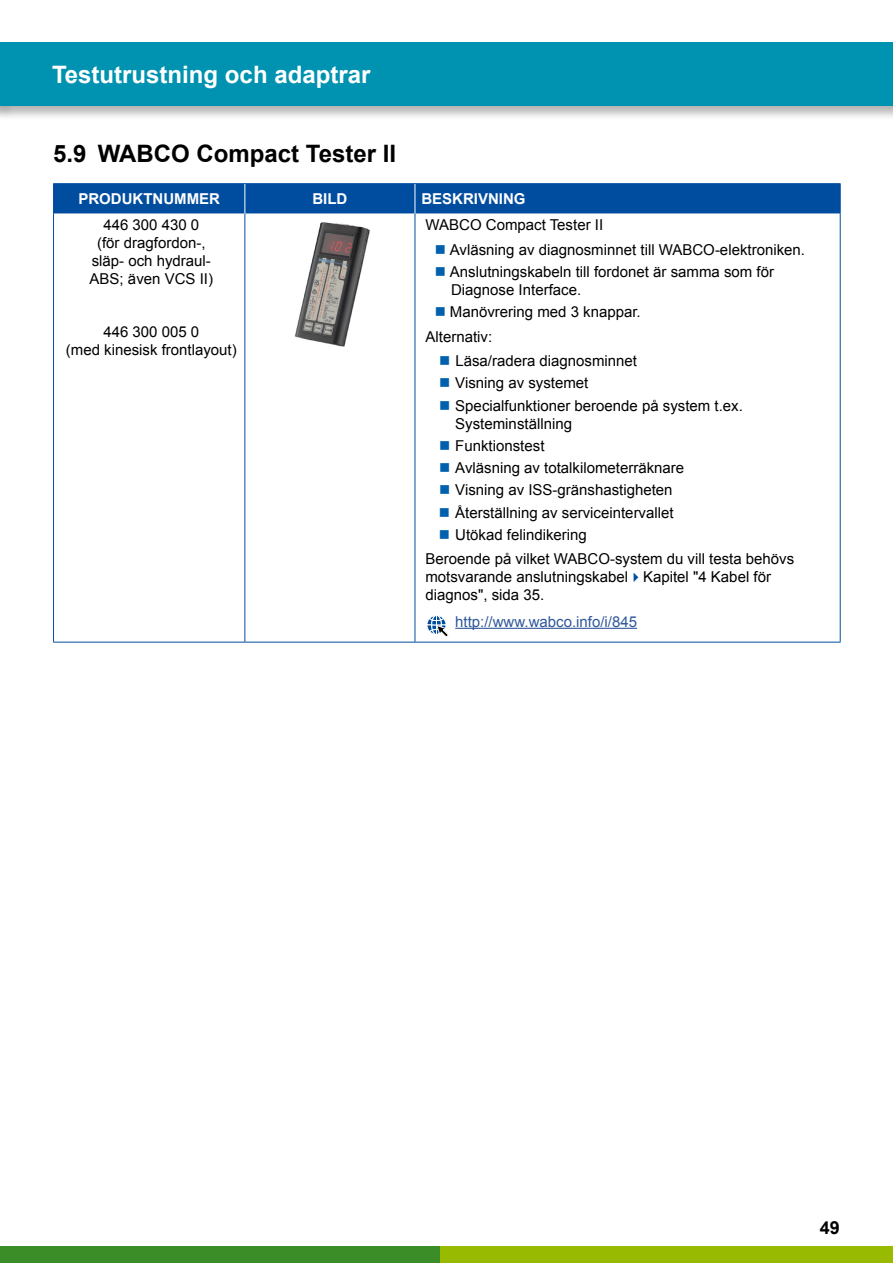
<style>
.page{position:relative;width:893px;height:1263px;background:#fff}
.page>*{position:absolute;margin:0;border:0;box-sizing:border-box;transform-origin:0 0}
.t1{font:700 24px "Arial";color:#fff}
.t2{font:700 24px "Arial";color:#000}
.t3{font:700 18px "Arial";color:#000}
.t4{font:15px/18px "Arial";color:#000}
.t5{font:700 15px "Arial";color:#fff}
.t6{font:15px "Arial";color:#30589b}
.s1{color:#004d9f}
</style>
<div class="page">
<div style="left:0;top:1246px;width:440px;height:17px;background:#3b8e27"></div>
<div style="left:440px;top:1246px;width:453px;height:17px;background:#98ba00"></div>
<div style="left:0;top:40px;width:893px;height:80px;background:#000;opacity:.3"></div>
<div style="left:0;top:43px;width:893px;height:63px;background:#0093b1"></div>
<hr style="left:53px;top:183px;width:192px;height:1px;background:#004d9f">
<hr style="left:245px;top:183px;width:170px;height:1px;background:#004d9f">
<hr style="left:415px;top:183px;width:426px;height:1px;background:#004d9f">
<hr style="left:53px;top:213px;width:1px;height:429px;background:#004d9f">
<hr style="left:244px;top:213px;width:1px;height:429px;background:#004d9f">
<hr style="left:415px;top:213px;width:1px;height:429px;background:#004d9f">
<hr style="left:840px;top:213px;width:1px;height:429px;background:#004d9f">
<hr style="left:53px;top:642px;width:192px;height:1px;background:#004d9f">
<hr style="left:245px;top:642px;width:170px;height:1px;background:#004d9f">
<hr style="left:415px;top:642px;width:426px;height:1px;background:#004d9f">
<div style="left:53px;top:184px;width:788px;height:29px;background:#004d9f"></div>
<img style="left:294px;top:222px;width:76px;height:125px">
<hr style="left:455px;top:628px;width:182px;height:1px;background:#30589b">
<svg style="left:427px;top:615px;width:22px;height:22px"></svg>
<h1 class="t1" style="left:52px;top:59px;width:320px">Testutrustning och adaptrar</h1>
<h1 class="t2" style="left:53px;top:138px;width:344px">5.9 WABCO Compact Tester II</h1>
<p class="t5" style="left:78px;top:189px;width:143px">PRODUKTNUMMER</p>
<p class="t5" style="left:312px;top:189px;width:36px">BILD</p>
<p class="t5" style="left:421px;top:189px;width:106px">BESKRIVNING</p>
<p class="t4" style="left:90px;top:216px;width:125px;text-align:center">446 300 430 0<br>(för dragfordon-, släp- och hydraul-<br>ABS; även VCS II)</p>
<p class="t4" style="left:66px;top:323px;width:172px;text-align:center">446 300 005 0<br>(med kinesisk frontlayout)</p>
<p class="t4" style="left:450px;top:213px;width:357px;line-height:24.3px;text-indent:-24px">WABCO Compact Tester II<br>Avläsning av diagnosminnet till WABCO-elektroniken.</p>
<p class="t4" style="left:450px;top:263px;width:326px">Anslutningskabeln till fordonet är samma som för<br>Diagnose Interface.</p>
<p class="t4" style="left:426px;top:300px;width:217px;line-height:24.3px;text-indent:24px">Manövrering med 3 knappar.<br>Alternativ:</p>
<p class="t4" style="left:455px;top:350px;width:289px;line-height:22.2px">Läsa/radera diagnosminnet<br>Visning av systemet<br>Specialfunktioner beroende på system t.ex.</p>
<p class="t4" style="left:455px;top:412px;width:231px;line-height:22.2px">Systeminställning<br>Funktionstest<br>Avläsning av totalkilometerräknare<br>Visning av ISS-gränshastigheten<br>Återställning av serviceintervallet<br>Utökad felindikering</p>
<p class="t4" style="left:425px;top:550px;width:370px">Beroende på vilket WABCO-system du vill testa behövs motsvarande anslutningskabel<span class="s1">✔</span>Kapitel "4 Kabel för diagnos", sida 35.</p>
<p class="t6" style="left:455px;top:612px;width:183px">http://www.wabco.info/i/845</p>
<p class="t3" style="left:820px;top:1215px;width:22px">49</p>
</div>
